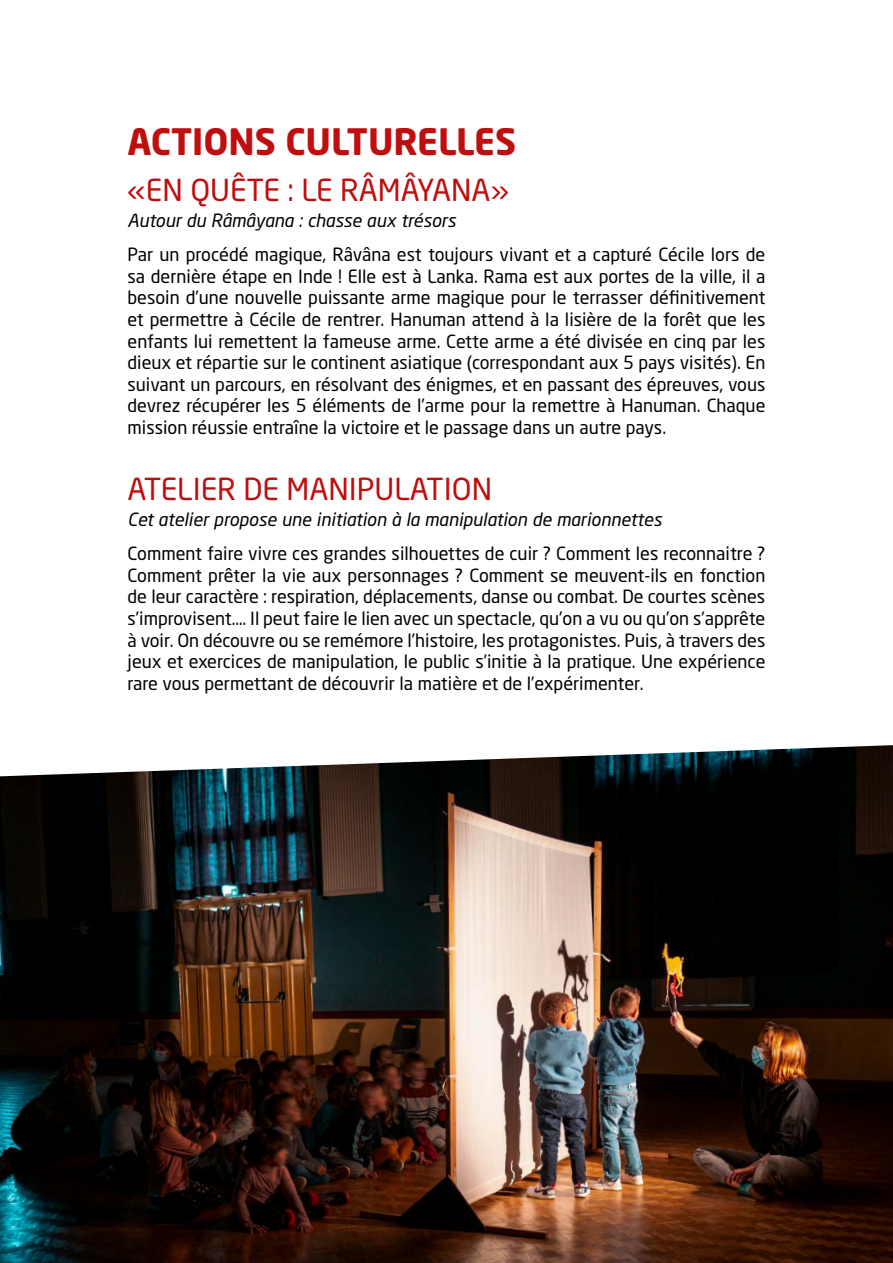
<style>
.page{position:relative;width:893px;height:1263px;background:#fff}
.page>*{position:absolute;margin:0;border:0;box-sizing:border-box;transform-origin:0 0}
.t1{font:700 36px "Neo Sans Pro";color:#c00d0e}
.t2{font:30px "Neo Sans Pro";color:#c00d0e}
.t3{font:18px/21.6px "Neo Sans Pro";color:#000;text-align:justify}
.t4{font:italic 18px "Neo Sans Pro";color:#000}
</style>
<div class="page">
<img style="left:0;top:745px;width:893px;height:518px">
<h1 class="t1" style="left:128px;top:119px;width:390px">ACTIONS CULTURELLES</h1>
<h2 class="t2" style="left:128px;top:171px;width:383px">«EN QUÊTE : LE RÂMÂYANA»</h2>
<p class="t4" style="left:128px;top:209px;width:330px">Autour du Râmâyana : chasse aux trésors</p>
<p class="t3" style="left:128px;top:243px;width:639px">Par un procédé magique, Râvâna est toujours vivant et a capturé Cécile lors de sa dernière étape en Inde ! Elle est à Lanka. Rama est aux portes de la ville, il a besoin d’une nouvelle puissante arme magique pour le terrasser définitivement et permettre à Cécile de rentrer. Hanuman attend à la lisière de la forêt que les enfants lui remettent la fameuse arme. Cette arme a été divisée en cinq par les dieux et répartie sur le continent asiatique (correspondant aux 5 pays visités). En suivant un parcours, en résolvant des énigmes, et en passant des épreuves, vous devrez récupérer les 5 éléments de l’arme pour la remettre à Hanuman. Chaque mission réussie entraîne la victoire et le passage dans un autre pays.</p>
<h2 class="t2" style="left:128px;top:470px;width:366px">ATELIER DE MANIPULATION</h2>
<p class="t4" style="left:128px;top:508px;width:536px">Cet atelier propose une initiation à la manipulation de marionnettes</p>
<p class="t3" style="left:128px;top:542px;width:639px">Comment faire vivre ces grandes silhouettes de cuir ? Comment les reconnaitre ?<br>Comment prêter la vie aux personnages ? Comment se meuvent-ils en fonction de leur caractère : respiration, déplacements, danse ou combat. De courtes scènes s’improvisent…. Il peut faire le lien avec un spectacle, qu’on a vu ou qu’on s’apprête à voir. On découvre ou se remémore l’histoire, les protagonistes. Puis, à travers des jeux et exercices de manipulation, le public s’initie à la pratique. Une expérience rare vous permettant de découvrir la matière et de l’expérimenter.</p>
</div>
